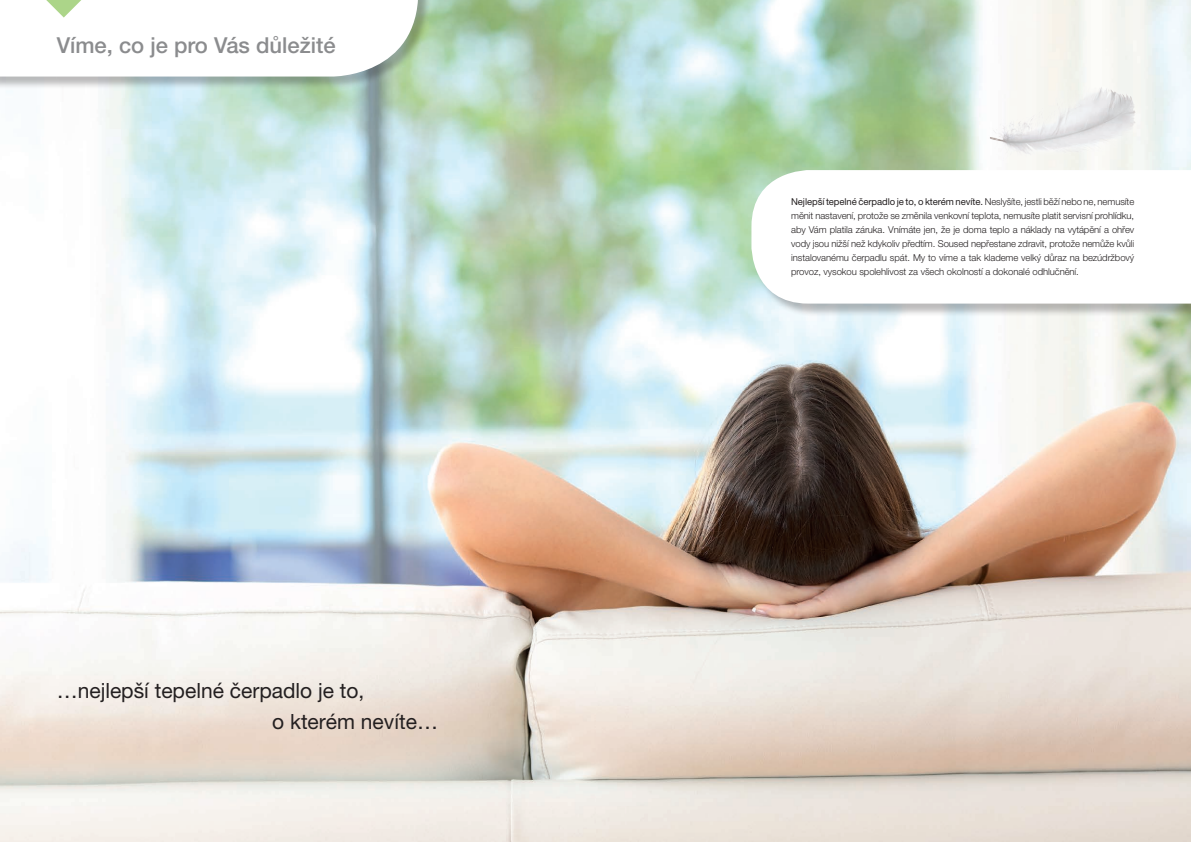
<style>
.page{position:relative;width:1191px;height:842px;background:#fff}
.page>*{position:absolute;margin:0;border:0;box-sizing:border-box;transform-origin:0 0}
.t1{font:500 22px "Helvetica Neue LT Pro";color:#8b8c8e}
.t2{font:21px/31px "Helvetica Neue LT Pro";color:#231f20}
.t3{font:300 9.5px/14px "Helvetica Neue LT Pro";letter-spacing:-.005em;color:#231f20;text-align:justify}
.s1{font-weight:400}
</style>
<div class="page">
<img style="left:0;top:0;width:1191px;height:842px">
<div style="left:752px;top:171px;width:439px;height:146px;background:#231f20;opacity:.3"></div>
<svg style="left:751px;top:170px;width:440px;height:134px"></svg>
<div style="left:0;top:0;width:431px;height:90px;background:#231f20;opacity:.3"></div>
<svg style="left:0;top:0;width:418px;height:77px"></svg>
<img style="left:970px;top:77px;width:183px;height:92px">
<h1 class="t1" style="left:57px;top:32px;width:280px">Víme, co je pro Vás důležité</h1>
<h2 class="t2" style="left:272px;top:675px;width:167px;text-indent:-215px">…nejlepší tepelné čerpadlo je to,<br>o kterém nevíte…</h2>
<p class="t3" style="left:791px;top:195px;width:345px"><span class="s1">Nejlepší tepelné čerpadlo je to, o kterém nevíte.</span> Neslyšíte, jestli běží nebo ne, nemusíte měnit nastavení, protože se změnila venkovní teplota, nemusíte platit servisní prohlídku, aby Vám platila záruka. Vnímáte jen, že je doma teplo a náklady na vytápění a ohřev vody jsou nižší než kdykoliv předtím. Soused nepřestane zdravit, protože nemůže kvůli instalovanému čerpadlu spát. My to víme a tak klademe velký důraz na bezúdržbový provoz, vysokou spolehlivost za všech okolností a dokonalé odhlučnění.</p>
</div>
